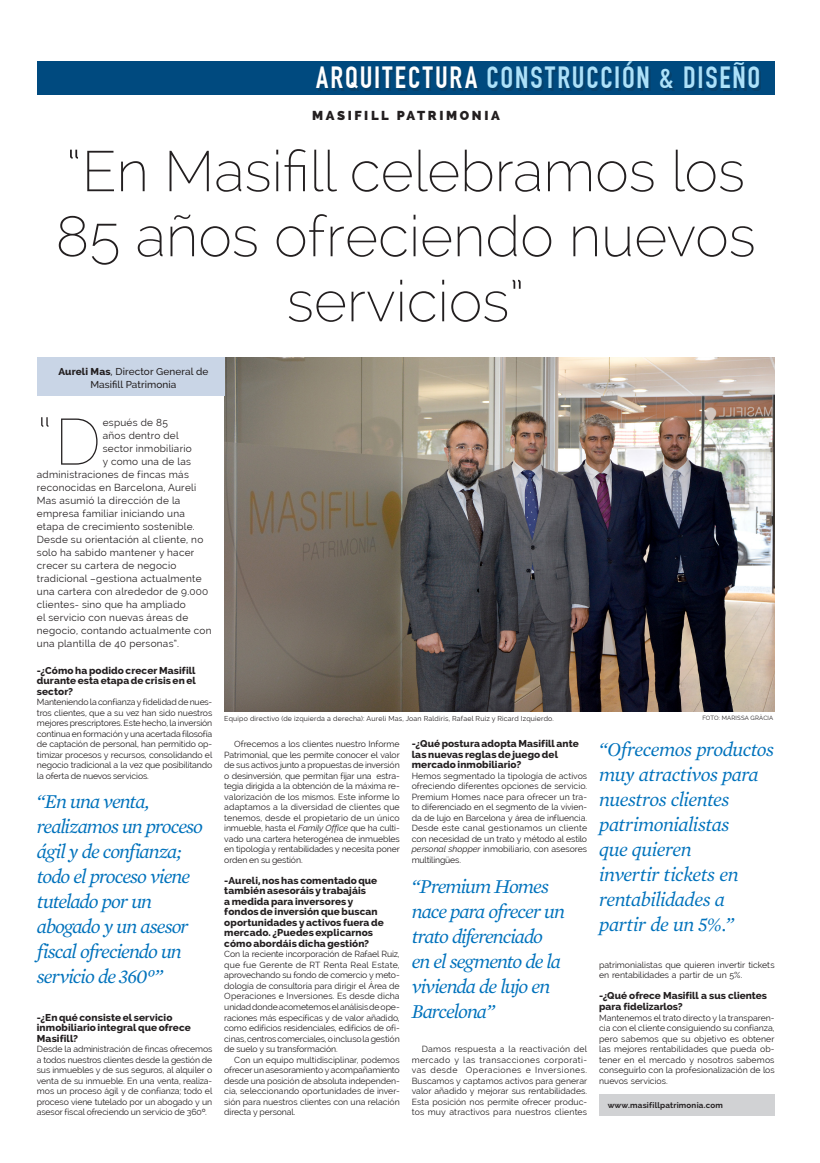
<style>
.page{position:relative;width:820px;height:1163px;background:#fff}
.page>*{position:absolute;margin:0;border:0;box-sizing:border-box;transform-origin:0 0}
._2017_ENTRADETA{font:100 64.9px "Raleway";color:#231f20}
._2016_TITULAR{font:200 56.9px/65px "Raleway";color:#231f20;text-align:center}
.t1{font:700 30px "DIN Condensed";letter-spacing:.06em;color:#ade1f9}
._2016_DESTACAT{font:italic 20px/25px "Mercury Text";letter-spacing:-.045em;color:#0072bc}
._2016_ANTETÍTULO{font:800 13px "Raleway";letter-spacing:.2em;color:#231f20}
._2017_ENTRADETA-2{font:10px "Raleway";letter-spacing:.025em;color:#231f20}
._2016_ENTREVISTA_PRE{font:800 10px/10.5px "Raleway";letter-spacing:.01em;color:#231f20}
._2016_ENTREVISTA_CON{font:500 10px/13px "Raleway";letter-spacing:.01em;color:#231f20;text-align:center}
._2016_TEXT_NORMAL{font:8.7px/10.5px "Raleway";letter-spacing:-.01em;color:#231f20;text-align:justify}
._2016_DADES__WEB{font:700 8px "Raleway";letter-spacing:.025em;color:#231f20}
._2016__PEU_DE_FOTO{font:7px "Raleway";letter-spacing:.025em;color:#231f20}
._2016_FOTOGRAFIA_AUT{font:6px "Raleway";letter-spacing:.025em;color:#231f20}
.s1{color:#fff}
.s2{font-weight:800}
.s3{font-style:italic}
</style>
<div class="page">
<div style="left:37px;top:61px;width:737px;height:33px;background:#004a7f"></div>
<div style="left:318px;top:64px;width:442px;height:27px;background:#231f20;opacity:.21"></div>
<div style="left:599px;top:1093px;width:175px;height:21px;background:#d1d2d4"></div>
<img style="left:224px;top:358px;width:550px;height:353px">
<div style="left:37px;top:358px;width:187px;height:38px;background:#c9d5e6"></div>
<h3 class="t1" style="left:316px;top:60px;width:445px"><span class="s1">ARQUITECTURA</span> CONSTRUCCIÓN &amp; DISEÑO</h3>
<p class="_2016_ANTETÍTULO" style="left:312px;top:108px;width:189px">MASIFILL PATRIMONIA</p>
<p class="_2016_TITULAR" style="left:56px;top:138px;width:701px">“En Masifill celebramos los<br>85 años ofreciendo nuevos servicios”</p>
<p class="_2016_ENTREVISTA_CON" style="left:58px;top:365px;width:151px"><span class="s2">Aureli Mas</span>, Director General de<br>Masifill Patrimonia</p>
<p class="_2017_ENTRADETA" style="left:37px;top:403px;width:66px">“D</p>
<p class="_2017_ENTRADETA-2" style="left:103px;top:416px;width:67px">espués de 85</p>
<p class="_2017_ENTRADETA-2" style="left:103px;top:429px;width:77px">años dentro del</p>
<p class="_2017_ENTRADETA-2" style="left:103px;top:442px;width:90px">sector inmobiliario</p>
<p class="_2017_ENTRADETA-2" style="left:103px;top:455px;width:90px">y como una de las</p>
<p class="_2017_ENTRADETA-2" style="left:37px;top:468px;width:153px">administraciones de fincas más</p>
<p class="_2017_ENTRADETA-2" style="left:37px;top:481px;width:161px">reconocidas en Barcelona, Aureli</p>
<p class="_2017_ENTRADETA-2" style="left:37px;top:494px;width:145px">Mas asumió la dirección de la</p>
<p class="_2017_ENTRADETA-2" style="left:37px;top:507px;width:149px">empresa familiar iniciando una</p>
<p class="_2017_ENTRADETA-2" style="left:37px;top:520px;width:159px">etapa de crecimiento sostenible.</p>
<p class="_2017_ENTRADETA-2" style="left:37px;top:533px;width:168px">Desde su orientación al cliente, no</p>
<p class="_2017_ENTRADETA-2" style="left:37px;top:546px;width:159px">solo ha sabido mantener y hacer</p>
<p class="_2017_ENTRADETA-2" style="left:37px;top:559px;width:141px">crecer su cartera de negocio</p>
<p class="_2017_ENTRADETA-2" style="left:37px;top:572px;width:166px">tradicional –gestiona actualmente</p>
<p class="_2017_ENTRADETA-2" style="left:37px;top:585px;width:173px">una cartera con alrededor de 9.000</p>
<p class="_2017_ENTRADETA-2" style="left:37px;top:598px;width:150px">clientes- sino que ha ampliado</p>
<p class="_2017_ENTRADETA-2" style="left:37px;top:611px;width:153px">el servicio con nuevas áreas de</p>
<p class="_2017_ENTRADETA-2" style="left:37px;top:624px;width:176px">negocio, contando actualmente con</p>
<p class="_2017_ENTRADETA-2" style="left:37px;top:637px;width:144px">una plantilla de 40 personas”.</p>
<p class="_2016_ENTREVISTA_PRE" style="left:37px;top:665px;width:160px;text-align:justify">-¿Cómo ha podido crecer Masifill durante esta etapa de crisis en el sector?</p>
<p class="_2016_TEXT_NORMAL" style="left:37px;top:696px;width:177px">Manteniendo la confianza y fidelidad de nues&shy;tros clientes, que a su vez han sido nuestros mejores prescriptores. Este hecho, la inversión continua en formación y una acertada filosofía de captación de personal, han permitido op&shy;timizar procesos y recursos, consolidando el negocio tradicional a la vez que posibilitando la oferta de nuevos servicios.</p>
<p class="_2016_DESTACAT" style="left:37px;top:789px;width:168px">“En una venta, realizamos un proceso ágil y de confianza; todo el proceso viene tutelado por un abogado y un asesor fiscal ofreciendo un servicio de 360º”</p>
<p class="_2016_ENTREVISTA_PRE" style="left:37px;top:1011px;width:155px">-¿En qué consiste el servicio inmobiliario integral que ofrece<br>Masifill?</p>
<p class="_2016_TEXT_NORMAL" style="left:37px;top:1043px;width:177px">Desde la administración de fincas ofrecemos a todos nuestros clientes desde la gestión de sus inmuebles y de sus seguros, al alquiler o venta de su inmueble. En una venta, realiza&shy;mos un proceso ágil y de confianza; todo el proceso viene tutelado por un abogado y un asesor fiscal ofreciendo un servicio de 360º.</p>
<p class="_2016__PEU_DE_FOTO" style="left:224px;top:714px;width:331px">Equipo directivo (de izquierda a derecha): Aureli Mas, Joan Raldiris, Rafael Ruiz y Ricard Izquierdo.</p>
<p class="_2016_TEXT_NORMAL" style="left:224px;top:738px;width:177px;text-indent:10px">Ofrecemos a los clientes nuestro Informe Patrimonial, que les permite conocer el valor de sus activos junto a propuestas de inversión o desinversión, que permitan fijar una estra&shy;tegia dirigida a la obtención de la máxima re&shy;valorización de los mismos. Este informe lo adaptamos a la diversidad de clientes que tenemos, desde el propietario de un único inmueble, hasta el <span class="s3">Family Office</span> que ha culti&shy;vado una cartera heterogénea de inmuebles en tipología y rentabilidades y necesita poner orden en su gestión.</p>
<p class="_2016_ENTREVISTA_PRE" style="left:224px;top:875px;width:161px">-Aureli, nos has comentado que también asesoráis y trabajáis<br>a medida para inversores y fondos de inversión que buscan oportunidades y activos fuera de mercado. ¿Puedes explicarnos cómo abordáis dicha gestión?</p>
<p class="_2016_TEXT_NORMAL" style="left:224px;top:948px;width:177px">Con la reciente incorporación de Rafael Ruiz, que fue Gerente de RT Renta Real Estate, aprovechando su fondo de comercio y meto&shy;dología de consultoría para dirigir el Área de Operaciones e Inversiones. Es desde dicha unidad donde acometemos el análisis de ope&shy;raciones más específicas y de valor añadido, como edificios residenciales, edificios de ofi&shy;cinas, centros comerciales, o incluso la gestión de suelo y su transformación.</p>
<p class="_2016_TEXT_NORMAL" style="left:224px;top:1054px;width:177px;text-indent:10px">Con un equipo multidisciplinar, podemos ofrecer un asesoramiento y acompañamiento desde una posición de absoluta independen&shy;cia, seleccionando oportunidades de inver&shy;sión para nuestros clientes con una relación directa y personal.</p>
<p class="_2016_ENTREVISTA_PRE" style="left:411px;top:738px;width:168px">-¿Qué postura adopta Masifill ante las nuevas reglas de juego del mercado inmobiliario?</p>
<p class="_2016_TEXT_NORMAL" style="left:411px;top:770px;width:177px">Hemos segmentado la tipología de activos ofreciendo diferentes opciones de servicio.<br>Premium Homes nace para ofrecer un tra&shy;to diferenciado en el segmento de la vivien&shy;da de lujo en Barcelona y área de influencia.<br>Desde este canal gestionamos un cliente con necesidad de un trato y método al estilo <span class="s3">personal shopper</span> inmobiliario, con asesores multilingües.</p>
<p class="_2016_DESTACAT" style="left:411px;top:874px;width:155px">“Premium Homes nace para ofrecer un trato diferenciado en el segmento de la vivienda de lujo en<br>Barcelona”</p>
<p class="_2016_TEXT_NORMAL" style="left:411px;top:1043px;width:177px;text-indent:10px">Damos respuesta a la reactivación del mercado y las transacciones corporati&shy;vas desde Operaciones e Inversiones.<br>Buscamos y captamos activos para generar valor añadido y mejorar sus rentabilidades.<br>Esta posición nos permite ofrecer produc&shy;tos muy atractivos para nuestros clientes</p>
<p class="_2016_FOTOGRAFIA_AUT" style="left:702px;top:714px;width:72px">FOTO: MARISSA GRÀCIA</p>
<p class="_2016_DESTACAT" style="left:599px;top:736px;width:176px">“Ofrecemos productos muy atractivos para nuestros clientes patrimonialistas<br>que quieren<br>invertir tickets en rentabilidades a partir de un 5%.”</p>
<p class="_2016_TEXT_NORMAL" style="left:599px;top:959px;width:177px">patrimonialistas que quieren invertir tickets en rentabilidades a partir de un 5%.</p>
<p class="_2016_ENTREVISTA_PRE" style="left:599px;top:990px;width:169px">-¿Qué ofrece Masifill a sus clientes para fidelizarlos?</p>
<p class="_2016_TEXT_NORMAL" style="left:599px;top:1011px;width:177px">Mantenemos el trato directo y la transparen&shy;cia con el cliente consiguiendo su confianza, pero sabemos que su objetivo es obtener las mejores rentabilidades que pueda ob&shy;tener en el mercado y nosotros sabemos conseguirlo con la profesionalización de los nuevos servicios.</p>
<p class="_2016_DADES__WEB" style="left:607px;top:1100px;width:117px">www.masifillpatrimonia.com</p>
</div>
